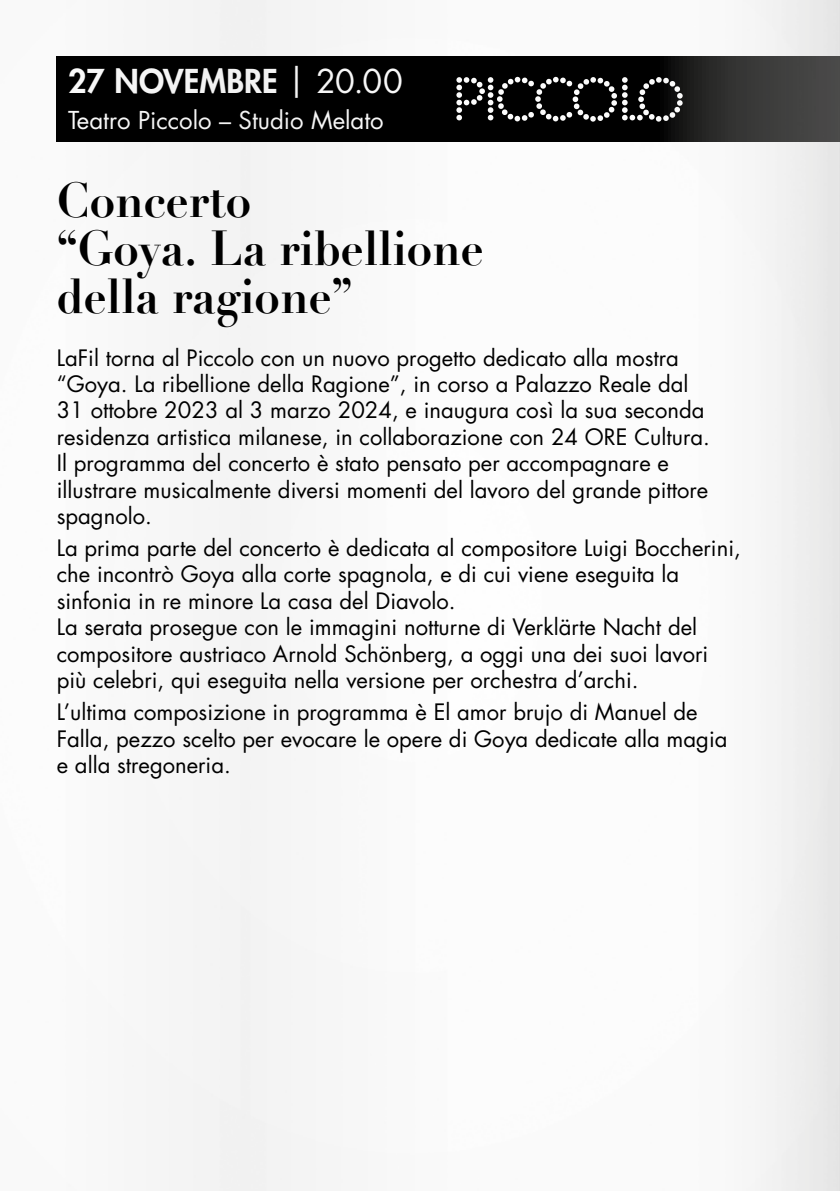
<style>
.page{position:relative;width:840px;height:1191px;background:#fff}
.page>*{position:absolute;margin:0;border:0;box-sizing:border-box;transform-origin:0 0}
.t1{font:700 48px/48px "Didot";color:#000;scale:.95 1}
.t2{font:800 32px "Futura Std";color:#fff}
.t3{font:24px "Futura Std";color:#fff}
.t4{font:22px/26.4px "Futura Std";color:#000}
.s1{font-weight:400}
</style>
<div class="page">
<img style="left:56px;top:0;width:783px;height:1191px">
<h2 class="t2" style="left:68px;top:61px;width:336px">27 NOVEMBRE <span class="s1">| 20.00</span></h2>
<p class="t3" style="left:68px;top:105px;width:317px">Teatro Piccolo – Studio Melato</p>
<h1 class="t1" style="left:57px;top:176px;width:451px">Concerto<br>“Goya. La ribellione della ragione”</h1>
<p class="t4" style="left:57px;top:344px;width:654px">LaFil torna al Piccolo con un nuovo progetto dedicato alla mostra “Goya. La ribellione della Ragione”, in corso a Palazzo Reale dal 31 ottobre 2023 al 3 marzo 2024, e inaugura così la sua seconda residenza artistica milanese, in collaborazione con 24 ORE Cultura.<br>Il programma del concerto è stato pensato per accompagnare e illustrare musicalmente diversi momenti del lavoro del grande pittore spagnolo.</p>
<p class="t4" style="left:57px;top:535px;width:685px">La prima parte del concerto è dedicata al compositore Luigi Boccherini, che incontrò Goya alla corte spagnola, e di cui viene eseguita la sinfonia in re minore La casa del Diavolo.<br>La serata prosegue con le immagini notturne di Verklärte Nacht del compositore austriaco Arnold Schönberg, a oggi una dei suoi lavori più celebri, qui eseguita nella versione per orchestra d’archi.</p>
<p class="t4" style="left:57px;top:699px;width:672px">L’ultima composizione in programma è El amor brujo di Manuel de<br>Falla, pezzo scelto per evocare le opere di Goya dedicate alla magia e alla stregoneria.</p>
</div>
